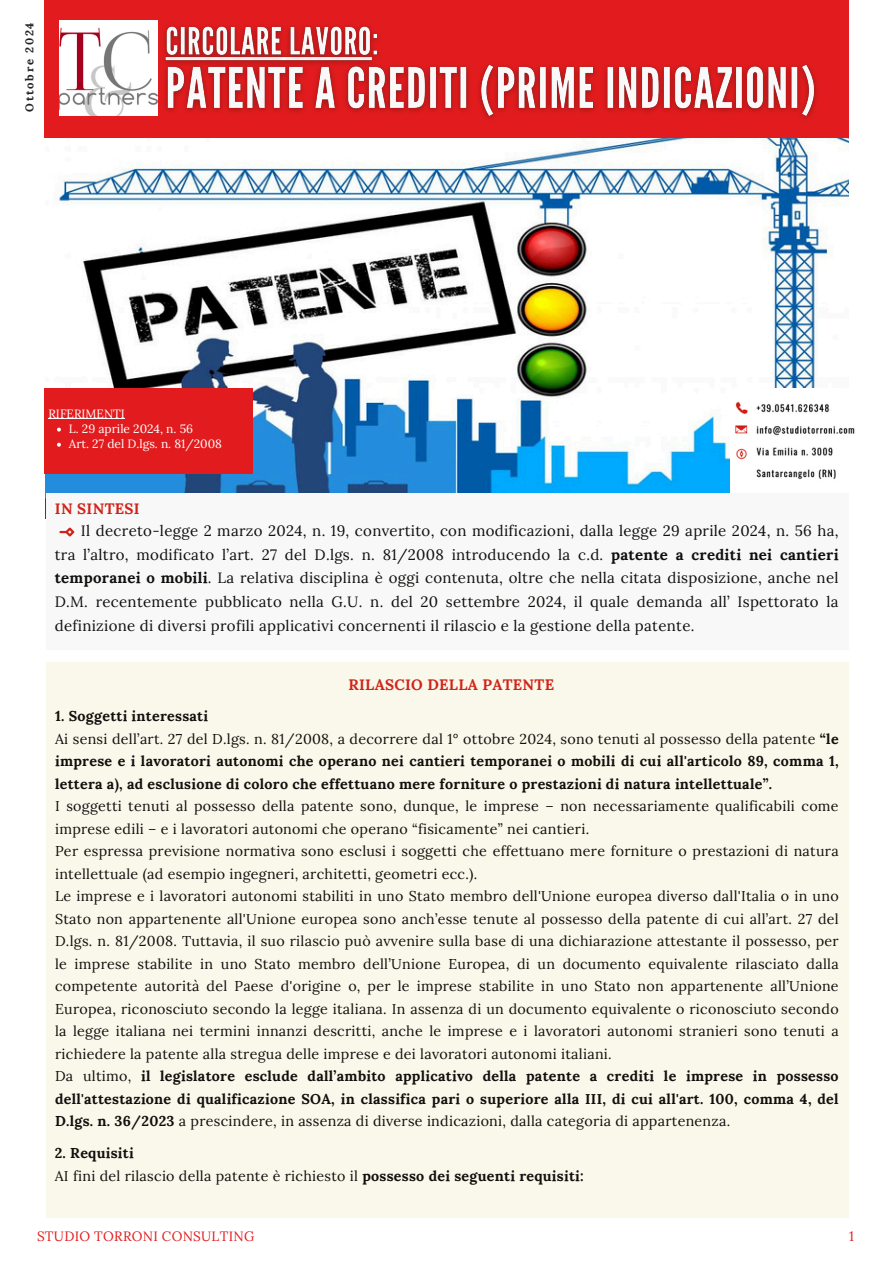
<style>
.page{position:relative;width:894px;height:1264px;background:#fff}
.page>*{position:absolute;margin:0;border:0;box-sizing:border-box;transform-origin:0 0}
.t1{font:17.85px "Arimo";color:#fff}
.t2{font:700 15.15px "Lora";letter-spacing:.02em;color:#d02419}
.t3{font:15px/23.5px "Lora";letter-spacing:.02em;color:#100f0d;text-align:justify}
.t4{font:14.25px/22.5px "Lora";letter-spacing:.02em;color:#100f0d}
.t5{font:13.5px "Lora";letter-spacing:.02em;color:#e21c1e}
.t6{font:12px "Lora";color:#fff}
.t7{font:700 11.25px "Lora";letter-spacing:.15em;color:#222}
.s1{font-weight:700}
</style>
<div class="page">
<img style="left:46px;top:135px;width:802px;height:358px">
<div style="left:44px;top:0;width:803px;height:137px;background:#e21c1e"></div>
<img style="left:730px;top:388px;width:125px;height:105px">
<img style="left:59px;top:20px;width:98px;height:96px">
<div style="left:44px;top:388px;width:208px;height:86px;background:#e21c1e"></div>
<div style="left:46px;top:493px;width:802px;height:156px;background:#f8f8f8"></div>
<div style="left:46px;top:662px;width:802px;height:555px;background:#faf8ea"></div>
<svg style="left:60px;top:527px;width:15px;height:10px"></svg>
<img style="left:157px;top:20px;width:660px;height:99px">
<hr style="left:48px;top:418px;width:77px;height:1px;background:#fff">
<svg style="left:57px;top:427px;width:4px;height:4px"></svg>
<svg style="left:57px;top:443px;width:4px;height:3px"></svg>
<p class="t7" style="left:22px;top:112px;width:91px;rotate:-90deg">Ottobre 2024</p>
<p class="t6" style="left:48px;top:406px;width:78px">RIFERIMENTI</p>
<h2 class="t6" style="left:69px;top:421px;width:126px">L. 29 aprile 2024, n. 56</h2>
<h3 class="t6" style="left:69px;top:436px;width:154px">Art. 27 del D.lgs. n. 81/2008</h3>
<h2 class="t2" style="left:55px;top:499px;width:86px">IN SINTESI</h2>
<p class="t3" style="left:55px;top:519px;width:785px;text-indent:26px">Il decreto-legge 2 marzo 2024, n. 19, convertito, con modificazioni, dalla legge 29 aprile 2024, n. 56 ha, tra l’altro, modificato l’art. 27 del D.lgs. n. 81/2008 introducendo la c.d. <span class="s1">patente a crediti nei cantieri temporanei o mobili</span>. La relativa disciplina è oggi contenuta, oltre che nella citata disposizione, anche nel D.M. recentemente pubblicato nella G.U. n. del 20 settembre 2024, il quale demanda all’ Ispettorato la definizione di diversi profili applicativi concernenti il rilascio e la gestione della patente.</p>
<h3 class="t2" style="left:348px;top:674px;width:207px">RILASCIO DELLA PATENTE</h3>
<p class="t4" style="left:55px;top:704px;width:784px"><span class="s1">1. Soggetti interessati<br></span>Ai sensi dell’art. 27 del D.lgs. n. 81/2008, a decorrere dal 1° ottobre 2024, sono tenuti al possesso della patente <span class="s1">“le imprese e i lavoratori autonomi che operano nei cantieri temporanei o mobili di cui all'articolo 89, comma 1, lettera a), ad esclusione di coloro che effettuano mere forniture o prestazioni di natura intellettuale”.<br></span>I soggetti tenuti al possesso della patente sono, dunque, le imprese – non necessariamente qualificabili come imprese edili – e i lavoratori autonomi che operano “fisicamente” nei cantieri.<br>Per espressa previsione normativa sono esclusi i soggetti che effettuano mere forniture o prestazioni di natura intellettuale (ad esempio ingegneri, architetti, geometri ecc.).<br>Le imprese e i lavoratori autonomi stabiliti in uno Stato membro dell'Unione europea diverso dall'Italia o in uno Stato non appartenente all'Unione europea sono anch’esse tenute al possesso della patente di cui all’art. 27 del D.lgs. n. 81/2008. Tuttavia, il suo rilascio può avvenire sulla base di una dichiarazione attestante il possesso, per le imprese stabilite in uno Stato membro dell’Unione Europea, di un documento equivalente rilasciato dalla competente autorità del Paese d'origine o, per le imprese stabilite in uno Stato non appartenente all’Unione Europea, riconosciuto secondo la legge italiana. In assenza di un documento equivalente o riconosciuto secondo la legge italiana nei termini innanzi descritti, anche le imprese e i lavoratori autonomi stranieri sono tenuti a richiedere la patente alla stregua delle imprese e dei lavoratori autonomi italiani.<br>Da ultimo, <span class="s1">il legislatore esclude dall’ambito applicativo della patente a crediti le imprese in possesso dell'attestazione di qualificazione SOA, in classifica pari o superiore alla III, di cui all'art. 100, comma 4, del D.lgs. n. 36/2023</span> a prescindere, in assenza di diverse indicazioni, dalla categoria di appartenenza.</p>
<p class="t1" style="left:527px;top:952px;width:20px">(*)</p>
<h3 class="t4" style="left:55px;top:1141px;width:530px"><span class="s1">2. Requisiti<br></span>AI fini del rilascio della patente è richiesto il <span class="s1">possesso dei seguenti requisiti:</span></h3>
<h5 class="t5" style="left:37px;top:1227px;width:219px">STUDIO TORRONI CONSULTING</h5>
<p class="t5" style="left:849px;top:1227px;width:6px">1</p>
</div>
